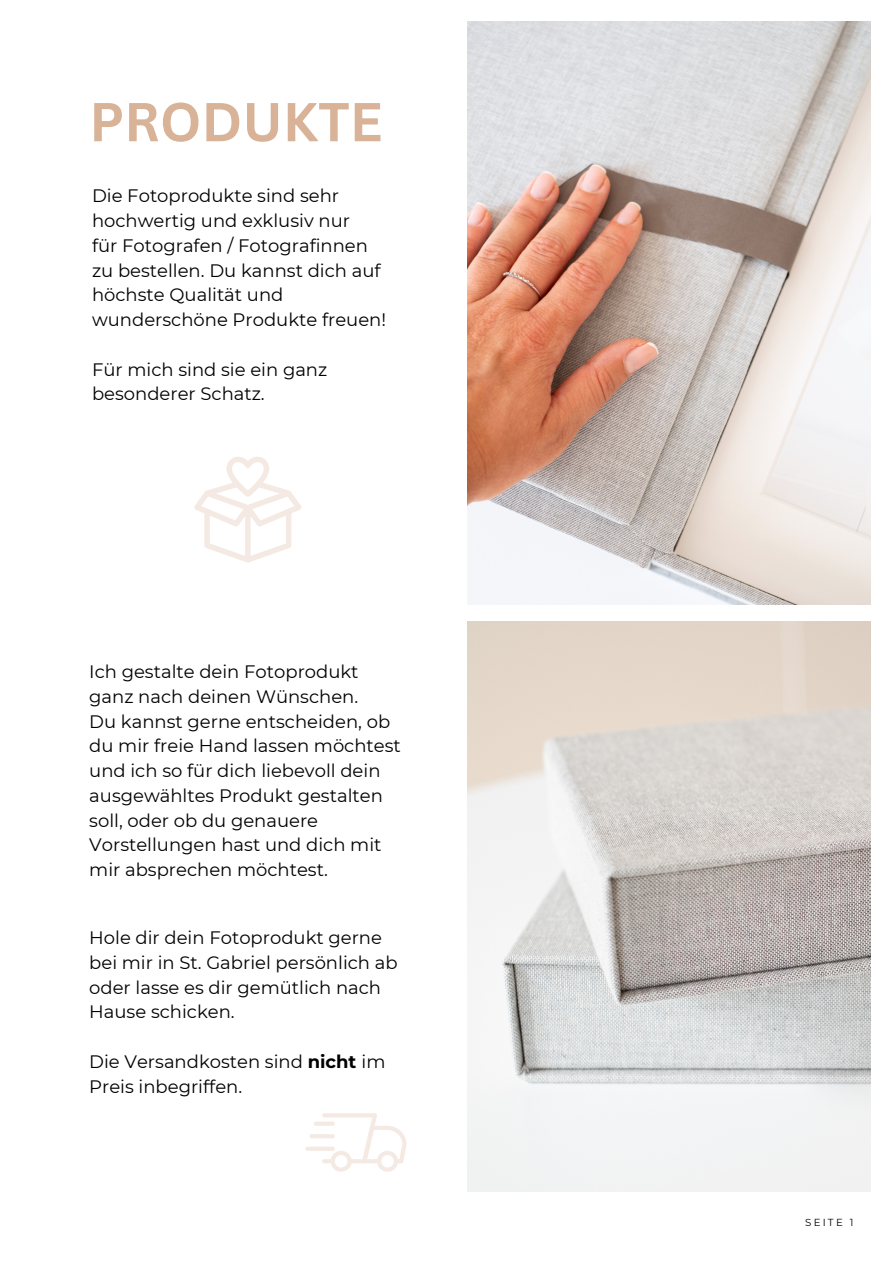
<style>
.page{position:relative;width:893px;height:1264px;background:#fff}
.page>*{position:absolute;margin:0;border:0;box-sizing:border-box;transform-origin:0 0}
.t1{font:700 53.4px "Canva Sans";color:#d8b397}
.t2{font:18px/24.8px "Montserrat";color:#000}
.t3{font:10.2px "Montserrat";letter-spacing:.215em;color:#000}
.s1{font-weight:700}
</style>
<div class="page">
<img style="left:467px;top:621px;width:403px;height:570px">
<img style="left:467px;top:22px;width:403px;height:582px">
<svg style="left:314px;top:1121px;width:21px;height:4px"></svg>
<hr style="left:309px;top:1134px;width:26px;height:4px;background:#f4eae3;border-radius:2px">
<svg style="left:305px;top:1146px;width:30px;height:4px"></svg>
<svg style="left:322px;top:1113px;width:84px;height:58px"></svg>
<svg style="left:194px;top:457px;width:107px;height:105px"></svg>
<p class="t1" style="left:89px;top:84px;width:295px">PRODUKTE</p>
<p class="t2" style="left:92px;top:183px;width:259px">Die Fotoprodukte sind sehr hochwertig und exklusiv nur</p>
<p class="t2" style="left:92px;top:233px;width:277px">für Fotografen / Fotografinnen</p>
<p class="t2" style="left:92px;top:258px;width:295px">zu bestellen. Du kannst dich auf höchste Qualität und wunderschöne Produkte freuen!</p>
<p class="t2" style="left:92px;top:357px;width:237px">Für mich sind sie ein ganz besonderer Schatz.</p>
<p class="t2" style="left:89px;top:659px;width:271px">Ich gestalte dein Fotoprodukt ganz nach deinen Wünschen.</p>
<p class="t2" style="left:89px;top:708px;width:313px">Du kannst gerne entscheiden, ob du mir freie Hand lassen möchtest und ich so für dich liebevoll dein ausgewähltes Produkt gestalten soll, oder ob du genauere<br>Vorstellungen hast und dich mit mir absprechen möchtest.</p>
<p class="t2" style="left:89px;top:925px;width:310px">Hole dir dein Fotoprodukt gerne bei mir in St. Gabriel persönlich ab oder lasse es dir gemütlich nach<br>Hause schicken.</p>
<p class="t2" style="left:89px;top:1049px;width:298px">Die Versandkosten sind <span class="s1">nicht</span> im<br>Preis inbegriffen.</p>
<p class="t3" style="left:805px;top:1215px;width:50px">SEITE 1</p>
</div>
